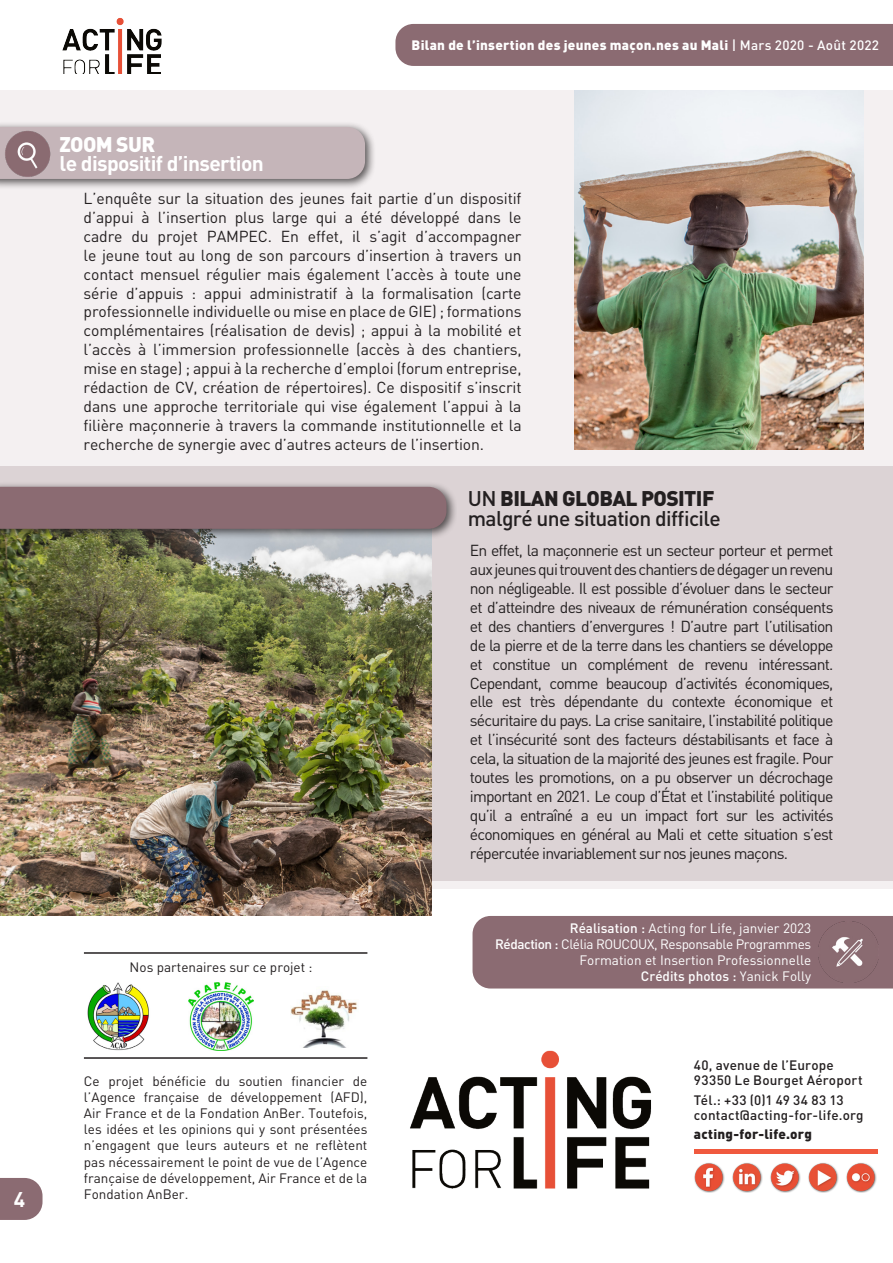
<style>
.page{position:relative;width:893px;height:1263px;background:#fff}
.page>*{position:absolute;margin:0;border:0;box-sizing:border-box;transform-origin:0 0}
.t1{font:500 21px/19.5px "DIN";letter-spacing:-.03em;color:#231f20}
.t2{font:700 21px "DIN";letter-spacing:-.03em;color:#fff}
.t3{font:900 21px "DIN";letter-spacing:-.03em;color:#fff}
.t4{font:15.75px/18.9px "DIN";letter-spacing:-.03em;color:#231f20;text-align:justify}
.t5{font:13.5px/16.2px "DIN";color:#231f20;text-align:justify}
.t6{font:13.5px/16.2px "DIN";color:#fff;text-align:right}
.t7{font:500 13.5px/15px "DIN";letter-spacing:.015em;color:#231f20}
.t8{font:900 13.5px "DIN";letter-spacing:.02em;color:#fff}
.t9{font:900 13.5px "DIN";letter-spacing:.015em;color:#231f20}
.s1{font-weight:500}
.s2{font-weight:900}
</style>
<div class="page">
<div style="left:0;top:91px;width:893px;height:798px;background:#f4f0f1"></div>
<div style="left:0;top:466px;width:893px;height:414px;background:#dcd3d5"></div>
<img style="left:0;top:540px;width:431px;height:376px">
<svg style="left:0;top:1178px;width:43px;height:42px;background:#95787e"></svg>
<div style="left:395px;top:24px;width:498px;height:42px;background:#8b6b72"></div>
<div style="left:0;top:122px;width:376px;height:68px;background:#231f20;opacity:.75"></div>
<div style="left:0;top:127px;width:365px;height:52px;background:#c5b5b9"></div>
<img style="left:2px;top:128px;width:51px;height:51px">
<img style="left:574px;top:91px;width:289px;height:359px">
<div style="left:0;top:482px;width:457px;height:58px;background:#231f20;opacity:.75"></div>
<div style="left:0;top:487px;width:446px;height:42px;background:#8b6b72"></div>
<img style="left:62px;top:18px;width:100px;height:56px">
<div style="left:473px;top:916px;width:420px;height:72px;background:#8b6b72"></div>
<img style="left:818px;top:922px;width:61px;height:60px">
<div style="left:694px;top:1149px;width:184px;height:5px;background:#f0593e"></div>
<img style="left:694px;top:1163px;width:30px;height:30px">
<img style="left:846px;top:1163px;width:30px;height:30px">
<img style="left:808px;top:1163px;width:30px;height:30px">
<img style="left:770px;top:1163px;width:30px;height:30px">
<img style="left:732px;top:1163px;width:30px;height:30px">
<img style="left:410px;top:1050px;width:241px;height:139px">
<hr style="left:84px;top:1057px;width:283px;height:2px;background:#231f20">
<hr style="left:84px;top:952px;width:283px;height:2px;background:#231f20">
<img style="left:87px;top:983px;width:62px;height:68px">
<img style="left:189px;top:983px;width:64px;height:68px">
<img style="left:290px;top:990px;width:67px;height:57px">
<h1 class="t2" style="left:14px;top:1186px;width:13px">4</h1>
<h1 class="t3" style="left:60px;top:130px;width:97px">ZOOM SUR</h1>
<h1 class="t2" style="left:60px;top:150px;width:206px">le dispositif d’insertion</h1>
<p class="t8" style="left:412px;top:36px;width:469px">Bilan de l’insertion des jeunes maçon.nes au Mali <span class="s1">| Mars 2020 - Août 2022</span></p>
<p class="t4" style="left:84px;top:189px;width:439px">L’enquête sur la situation des jeunes fait partie d’un dispositif d’appui à l’insertion plus large qui a été développé dans le cadre du projet PAMPEC. En effet, il s’agit d’accompagner le jeune tout au long de son parcours d’insertion à travers un contact mensuel régulier mais également l’accès à toute une série d’appuis : appui administratif à la formalisation (carte professionnelle individuelle ou mise en place de GIE) ; formations complémentaires (réalisation de devis) ; appui à la mobilité et l’accès à l’immersion professionnelle (accès à des chantiers, mise en stage) ; appui à la recherche d’emploi (forum entreprise, rédaction de CV, création de répertoires). Ce dispositif s’inscrit dans une approche territoriale qui vise également l’appui à la filière maçonnerie à travers la commande institutionnelle et la recherche de synergie avec d’autres acteurs de l’insertion.</p>
<h1 class="t1" style="left:468px;top:488px;width:254px">UN <span class="s2">BILAN GLOBAL POSITIF </span>malgré une situation difficile</h1>
<p class="t5" style="left:130px;top:958px;width:184px">Nos partenaires sur ce projet :</p>
<p class="t5" style="left:84px;top:1072px;width:285px">Ce projet bénéficie du soutien financier de l’Agence française de développement (AFD), Air France et de la Fondation AnBer. Toutefois, les idées et les opinions qui y sont présentées n’engagent que leurs auteurs et ne reflètent pas nécessairement le point de vue de l’Agence française de développement, Air France et de la Fondation AnBer.</p>
<p class="t4" style="left:470px;top:541px;width:365px">En effet, la maçonnerie est un secteur porteur et permet aux jeunes qui trouvent des chantiers de dégager un revenu non négligeable. Il est possible d’évoluer dans le secteur et d’atteindre des niveaux de rémunération conséquents et des chantiers d’envergures ! D’autre part l’utilisation de la pierre et de la terre dans les chantiers se développe et constitue un complément de revenu intéressant.<br>Cependant, comme beaucoup d’activités économiques, elle est très dépendante du contexte économique et sécuritaire du pays. La crise sanitaire, l’instabilité politique et l’insécurité sont des facteurs déstabilisants et face à cela, la situation de la majorité des jeunes est fragile. Pour toutes les promotions, on a pu observer un décrochage important en 2021. Le coup d’État et l’instabilité politique qu’il a entraîné a eu un impact fort sur les activités économiques en général au Mali et cette situation s’est répercutée invariablement sur nos jeunes maçons.</p>
<p class="t6" style="left:495px;top:919px;width:318px"><span class="s1">Réalisation :</span> Acting for Life, janvier 2023<br><span class="s1">Rédaction :</span> Clélia ROUCOUX, Responsable Programmes Formation et Insertion Professionnelle<br><span class="s1">Crédits photos :</span> Yanick Folly</p>
<p class="t7" style="left:694px;top:1057px;width:170px">40, avenue de l’Europe<br>93350 Le Bourget Aéroport</p>
<p class="t7" style="left:694px;top:1092px;width:171px">Tél.: +33 (0)1 49 34 83 13 contact@acting-for-life.org</p>
<p class="t9" style="left:694px;top:1125px;width:120px">acting-for-life.org</p>
</div>
